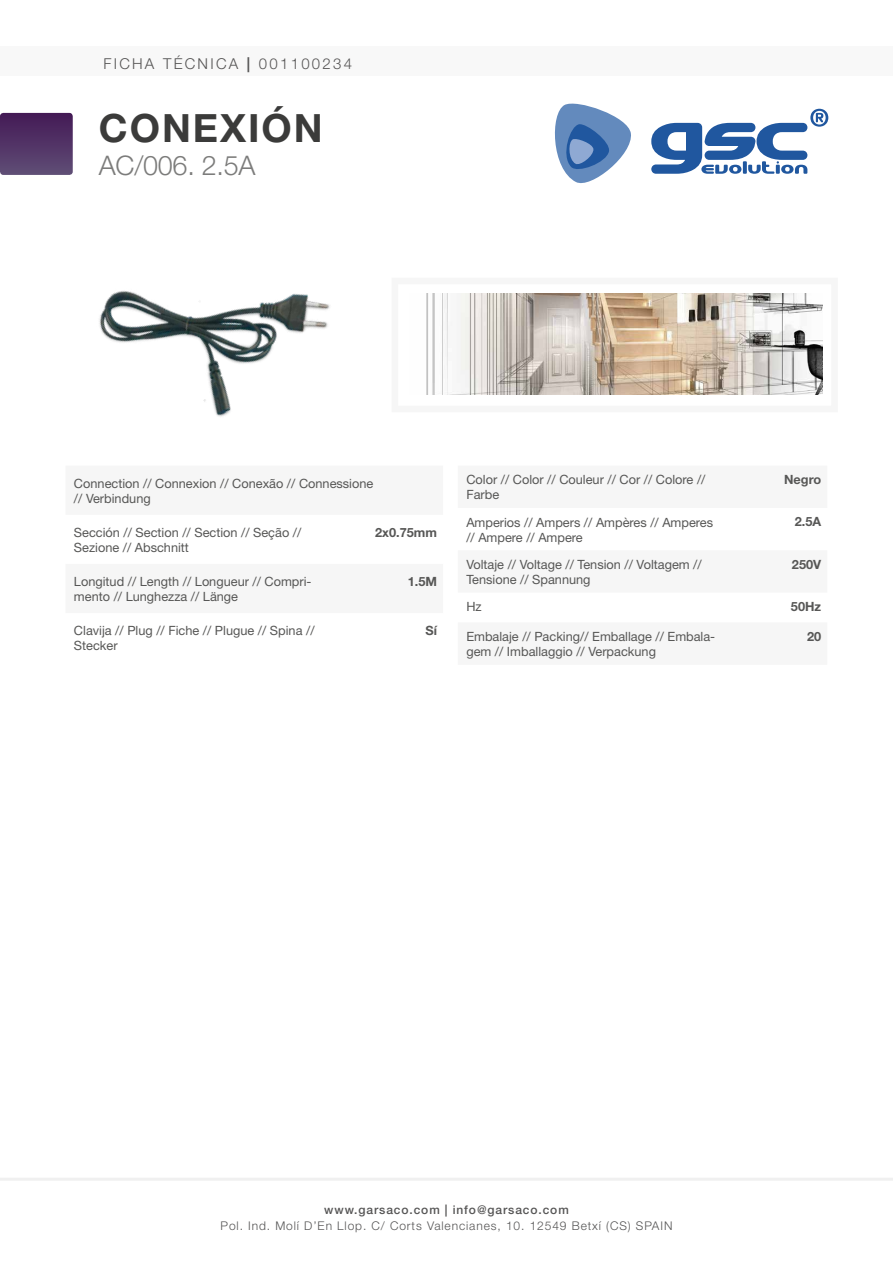
<style>
.page{position:relative;width:893px;height:1263px;background:#fff}
.page>*{position:absolute;margin:0;border:0;box-sizing:border-box;transform-origin:0 0}
.t1{font:700 39px "Helvetica Neue";letter-spacing:.05em;color:#3b3b3a}
.t2{font:300 27px "Helvetica Neue";letter-spacing:-.01em;color:#7c7c7b}
.t3{font:300 15px "Helvetica Neue";letter-spacing:.15em;color:#565555}
.t4{font:12.75px/15.3px "Helvetica Neue";color:#575756}
.t5{font:700 12.75px "Helvetica Neue";color:#575756}
.t6{font:300 12px "Helvetica Neue";letter-spacing:.075em;color:#565555}
.t7{font:500 12px "Helvetica Neue";letter-spacing:.075em;color:#565555}
.s1{font-weight:700}
</style>
<div class="page">
<svg style="left:651px;top:109px;width:177px;height:65px"></svg>
<svg style="left:554px;top:103px;width:77px;height:81px"></svg>
<hr style="left:0;top:1178px;width:893px;height:3px;background:#f0f0f0">
<div style="left:0;top:47px;width:893px;height:29px;background:#f8f8f8"></div>
<svg style="left:0;top:113px;width:73px;height:62px;background:#523466"></svg>
<img style="left:99px;top:291px;width:231px;height:126px">
<img style="left:426px;top:293px;width:396px;height:101px">
<p class="t3" style="left:103px;top:54px;width:250px">FICHA TÉCNICA <span class="s1">|</span> 001100234</p>
<h1 class="t1" style="left:99px;top:104px;width:225px">CONEXIÓN</h1>
<h2 class="t2" style="left:99px;top:149px;width:158px">AC/006. 2.5A</h2>
<p class="t4" style="left:74px;top:475px;width:301px">Connection // Connexion // Conexão // Connessione // Verbindung</p>
<p class="t4" style="left:74px;top:524px;width:229px">Sección // Section // Section // Seção //<br>Sezione // Abschnitt</p>
<p class="t5" style="left:375px;top:524px;width:63px">2x0.75mm</p>
<p class="t4" style="left:74px;top:573px;width:239px">Longitud // Length // Longueur // Compri&shy;mento // Lunghezza // Länge</p>
<p class="t5" style="left:408px;top:573px;width:31px">1.5M</p>
<p class="t4" style="left:74px;top:623px;width:242px">Clavija // Plug // Fiche // Plugue // Spina //<br>Stecker</p>
<p class="t5" style="left:425px;top:622px;width:13px">Sí</p>
<p class="t4" style="left:466px;top:472px;width:241px">Color // Color // Couleur // Cor // Colore //<br>Farbe</p>
<p class="t5" style="left:784px;top:472px;width:39px">Negro</p>
<p class="t4" style="left:466px;top:514px;width:248px">Amperios // Ampers // Ampères // Amperes // Ampere // Ampere</p>
<p class="t5" style="left:795px;top:514px;width:28px">2.5A</p>
<p class="t4" style="left:466px;top:556px;width:237px">Voltaje // Voltage // Tension // Voltagem //<br>Tensione // Spannung</p>
<p class="t5" style="left:792px;top:556px;width:31px">250V</p>
<p class="t4" style="left:466px;top:599px;width:17px">Hz</p>
<p class="t5" style="left:791px;top:599px;width:32px">50Hz</p>
<p class="t4" style="left:466px;top:629px;width:250px">Embalaje // Packing// Emballage // Embala&shy;gem // Imballaggio // Verpackung</p>
<p class="t5" style="left:807px;top:628px;width:16px">20</p>
<p class="t7" style="left:324px;top:1202px;width:246px">www.garsaco.com | info@garsaco.com</p>
<p class="t6" style="left:221px;top:1219px;width:453px">Pol. Ind. Molí D’En Llop. C/ Corts Valencianes, 10. 12549 Betxí (CS) SPAIN</p>
</div>
